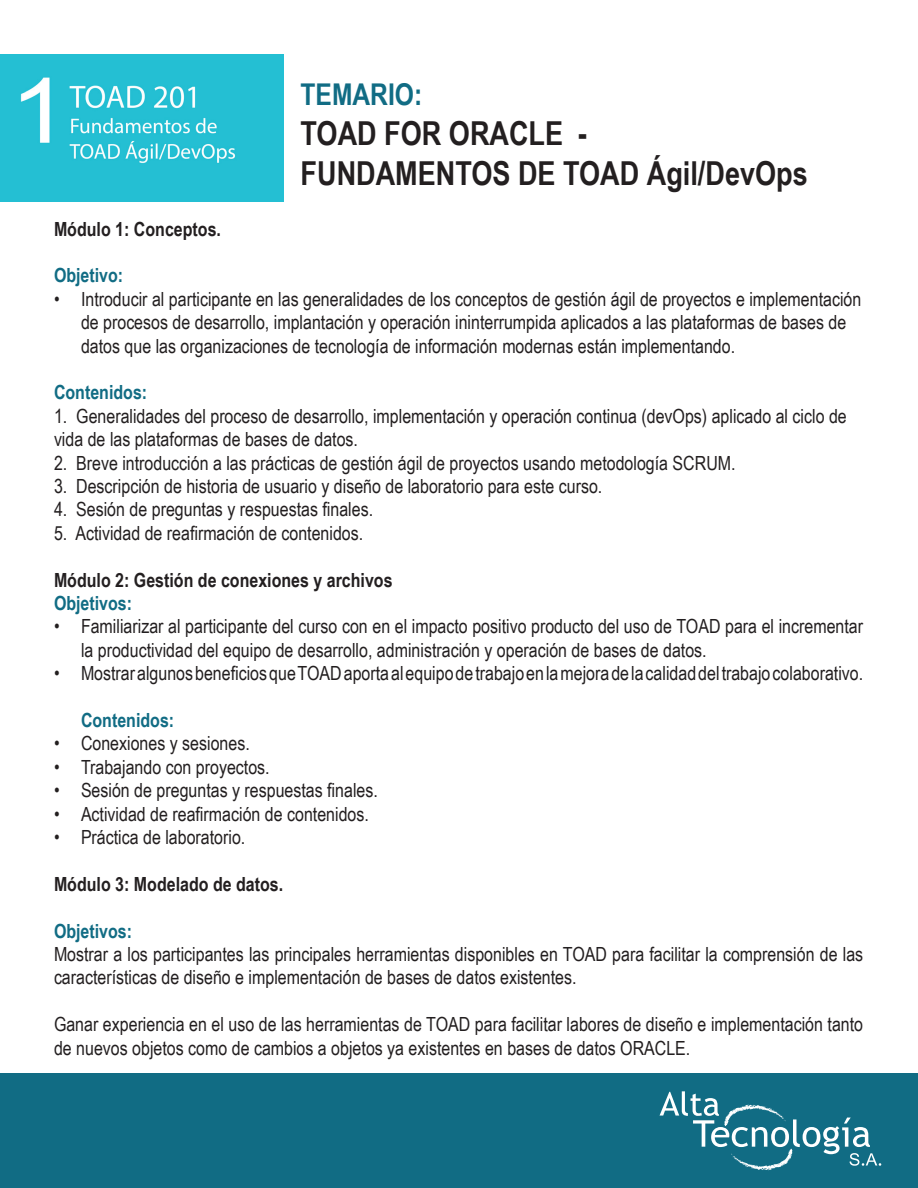
<style>
.page{position:relative;width:918px;height:1188px;background:#fff}
.page>*{position:absolute;margin:0;border:0;box-sizing:border-box;transform-origin:0 0}
.t1{font:700 33px "Arial Narrow";color:#231f20}
.t2{font:700 30px "Arial Narrow";color:#116c84}
.t3{font:19.5px/23.4px "Arial Narrow";color:#231f20}
.t4{font:700 19.5px "Arial Narrow";color:#231f20}
.t5{font:700 19.5px "Arial Narrow";color:#116c84}
</style>
<div class="page">
<div style="left:0;top:1074px;width:918px;height:114px;background:#116c84"></div>
<svg style="left:660px;top:1091px;width:221px;height:80px"></svg>
<img style="left:0;top:54px;width:284px;height:148px">
<p class="t2" style="left:301px;top:72px;width:123px">TEMARIO:</p>
<p class="t1" style="left:301px;top:108px;width:288px">TOAD FOR ORACLE -</p>
<p class="t1" style="left:301px;top:148px;width:509px">FUNDAMENTOS DE TOAD Ágil/DevOps</p>
<p class="t4" style="left:54px;top:214px;width:169px">Módulo 1: Conceptos.</p>
<p class="t5" style="left:54px;top:261px;width:71px">Objetivo:</p>
<p class="t3" style="left:81px;top:287px;width:782px;text-indent:-27px">• Introducir al participante en las generalidades de los conceptos de gestión ágil de proyectos e implementación de procesos de desarrollo, implantación y operación ininterrumpida aplicados a las plataformas de bases de datos que las organizaciones de tecnología de información modernas están implementando.</p>
<p class="t5" style="left:54px;top:378px;width:95px">Contenidos:</p>
<p class="t3" style="left:54px;top:404px;width:794px">1. Generalidades del proceso de desarrollo, implementación y operación continua (devOps) aplicado al ciclo de vida de las plataformas de bases de datos.</p>
<p class="t3" style="left:54px;top:450px;width:683px">2. Breve introducción a las prácticas de gestión ágil de proyectos usando metodología SCRUM.</p>
<p class="t3" style="left:54px;top:474px;width:550px">3. Descripción de historia de usuario y diseño de laboratorio para este curso.</p>
<p class="t3" style="left:54px;top:497px;width:321px">4. Sesión de preguntas y respuestas finales.</p>
<p class="t3" style="left:54px;top:521px;width:311px">5. Actividad de reafirmación de contenidos.</p>
<p class="t4" style="left:54px;top:565px;width:340px">Módulo 2: Gestión de conexiones y archivos</p>
<p class="t5" style="left:54px;top:588px;width:80px">Objetivos:</p>
<p class="t3" style="left:81px;top:614px;width:784px;text-indent:-27px">• Familiarizar al participante del curso con en el impacto positivo producto del uso de TOAD para el incrementar la productividad del equipo de desarrollo, administración y operación de bases de datos.</p>
<p class="t3" style="left:54px;top:661px;width:811px">• Mostrar algunos beneficios que TOAD aporta al equipo de trabajo en la mejora de la calidad del trabajo colaborativo.</p>
<p class="t5" style="left:81px;top:705px;width:95px">Contenidos:</p>
<p class="t3" style="left:54px;top:731px;width:197px">• Conexiones y sesiones.</p>
<p class="t3" style="left:54px;top:755px;width:217px">• Trabajando con proyectos.</p>
<p class="t3" style="left:54px;top:778px;width:325px">• Sesión de preguntas y respuestas finales.</p>
<p class="t3" style="left:54px;top:801px;width:316px">• Actividad de reafirmación de contenidos.</p>
<p class="t3" style="left:54px;top:825px;width:193px">• Práctica de laboratorio.</p>
<p class="t4" style="left:54px;top:869px;width:231px">Módulo 3: Modelado de datos.</p>
<p class="t5" style="left:54px;top:916px;width:80px">Objetivos:</p>
<p class="t3" style="left:54px;top:942px;width:811px">Mostrar a los participantes las principales herramientas disponibles en TOAD para facilitar la comprensión de las características de diseño e implementación de bases de datos existentes.</p>
<p class="t3" style="left:54px;top:1012px;width:811px">Ganar experiencia en el uso de las herramientas de TOAD para facilitar labores de diseño e implementación tanto de nuevos objetos como de cambios a objetos ya existentes en bases de datos ORACLE.</p>
</div>
